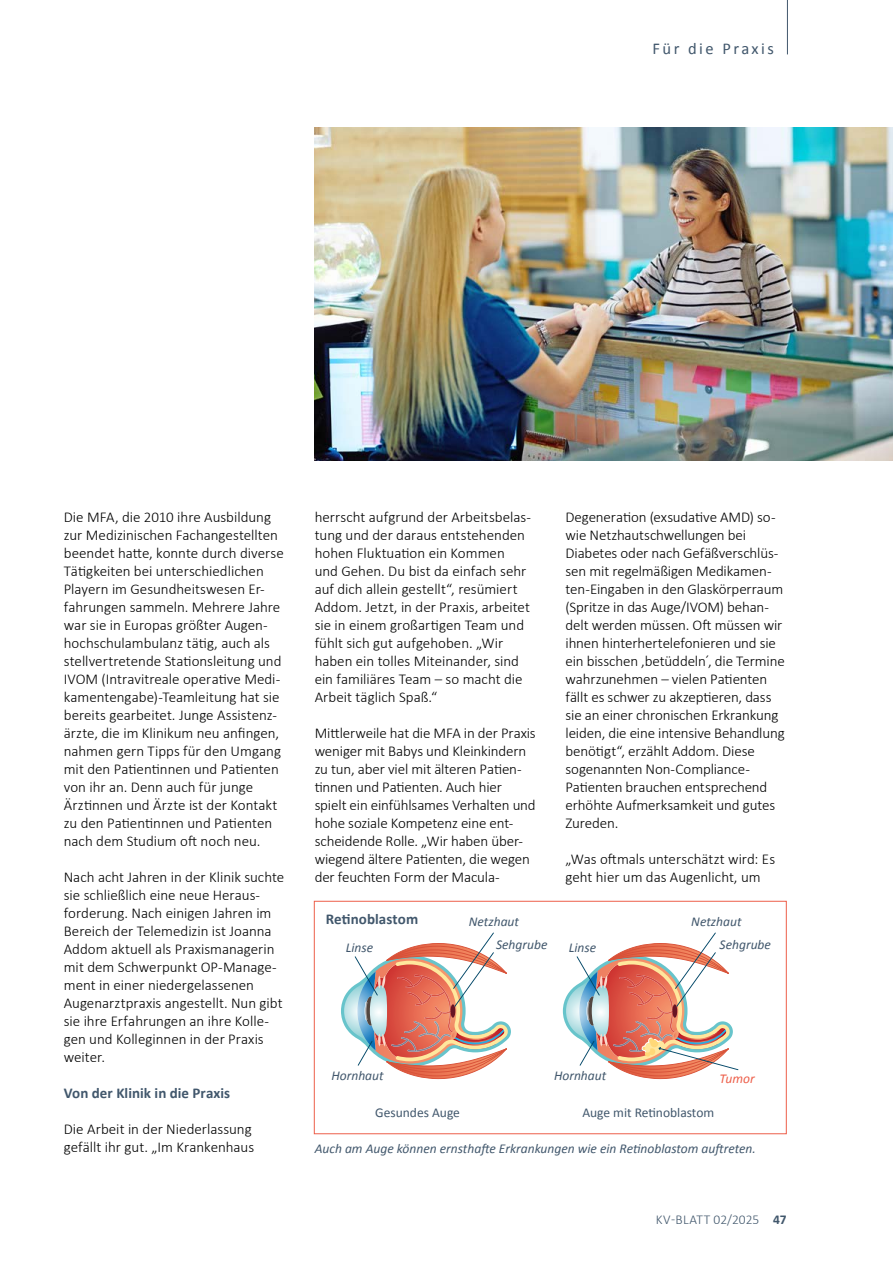
<style>
.page{position:relative;width:893px;height:1263px;background:#fff}
.page>*{position:absolute;margin:0;border:0;box-sizing:border-box;transform-origin:0 0}
.t1{font:16.5px "Calibri";letter-spacing:.15em;color:#41576c}
.t2{font:300 15px/18px "Calibri";letter-spacing:-.005em;color:#000}
.t3{font:700 15px "Calibri";letter-spacing:.005em;color:#41576c}
.t4{font:italic 13.5px/23.1px "Calibri";color:#41576c}
.t5{font:13.5px "Calibri";color:#41576c}
.t6{font:300 13.5px "Calibri";letter-spacing:.04em;color:#41576c}
.t7{font:italic 13.5px "Calibri";color:#ed5f4a}
.s1{font-weight:700}
</style>
<div class="page">
<hr style="left:787px;top:0;width:1px;height:54px;background:#41576c">
<svg style="left:341px;top:932px;width:170px;height:147px"></svg>
<svg style="left:563px;top:932px;width:175px;height:147px"></svg>
<div style="left:314px;top:901px;width:473px;height:233px;border:1px solid #ed5f4a"></div>
<img style="left:315px;top:128px;width:578px;height:333px">
<p class="t1" style="left:652px;top:38px;width:123px">Für die Praxis</p>
<p class="t2" style="left:64px;top:507px;width:222px">Die MFA, die 2010 ihre Ausbildung zur Medizinischen Fachangestellten beendet hatte, konnte durch diverse Tätigkeiten bei unterschiedlichen Playern im Gesundheitswesen Er&shy;fahrungen sammeln. Mehrere Jahre war sie in Europas größter Augen&shy;hochschulambulanz tätig, auch als stellvertretende Stationsleitung und IVOM (Intravitreale operative Medi&shy;kamentengabe)-Teamleitung hat sie bereits gearbeitet. Junge Assistenz&shy;ärzte, die im Klinikum neu anfingen, nahmen gern Tipps für den Umgang mit den Patientinnen und Patienten von ihr an. Denn auch für junge Ärztinnen und Ärzte ist der Kontakt zu den Patientinnen und Patienten nach dem Studium oft noch neu.</p>
<p class="t2" style="left:64px;top:867px;width:222px">Nach acht Jahren in der Klinik suchte sie schließlich eine neue Heraus&shy;forderung. Nach einigen Jahren im<br>Bereich der Telemedizin ist Joanna<br>Addom aktuell als Praxismanagerin mit dem Schwerpunkt OP-Manage&shy;ment in einer niedergelassenen<br>Augenarztpraxis angestellt. Nun gibt sie ihre Erfahrungen an ihre Kolle&shy;gen und Kolleginnen in der Praxis weiter.</p>
<p class="t3" style="left:64px;top:1083px;width:168px">Von der Klinik in die Praxis</p>
<p class="t2" style="left:64px;top:1119px;width:192px">Die Arbeit in der Niederlassung gefällt ihr gut. „Im Krankenhaus</p>
<p class="t2" style="left:315px;top:507px;width:218px">herrscht aufgrund der Arbeitsbelas&shy;tung und der daraus entstehenden hohen Fluktuation ein Kommen und Gehen. Du bist da einfach sehr auf dich allein gestellt“, resümiert Addom. Jetzt, in der Praxis, arbeitet sie in einem großartigen Team und fühlt sich gut aufgehoben. „Wir haben ein tolles Miteinander, sind ein familiäres Team – so macht die Arbeit täglich Spaß.“</p>
<p class="t2" style="left:315px;top:723px;width:223px">Mittlerweile hat die MFA in der Praxis weniger mit Babys und Kleinkindern zu tun, aber viel mit älteren Patien&shy;tinnen und Patienten. Auch hier spielt ein einfühlsames Verhalten und hohe soziale Kompetenz eine ent&shy;scheidende Rolle. „Wir haben über&shy;wiegend ältere Patienten, die wegen der feuchten Form der Macula-</p>
<p class="t2" style="left:565px;top:507px;width:221px">Degeneration (exsudative AMD) so&shy;wie Netzhautschwellungen bei Diabetes oder nach Gefäßverschlüs&shy;sen mit regelmäßigen Medikamen&shy;ten-Eingaben in den Glaskörperraum (Spritze in das Auge/IVOM) behan&shy;delt werden müssen. Oft müssen wir ihnen hinterhertelefonieren und sie ein bisschen ,betüddeln´, die Termine wahrzunehmen – vielen Patienten fällt es schwer zu akzeptieren, dass sie an einer chronischen Erkrankung leiden, die eine intensive Behandlung benötigt“, erzählt Addom. Diese sogenannten Non-Compliance-Patienten brauchen entsprechend erhöhte Aufmerksamkeit und gutes Zureden.</p>
<p class="t2" style="left:565px;top:849px;width:211px">„Was oftmals unterschätzt wird: Es geht hier um das Augenlicht, um</p>
<p class="t3" style="left:326px;top:910px;width:94px">Retinoblastom</p>
<p class="t4" style="left:346px;top:935px;width:29px">Linse</p>
<p class="t4" style="left:496px;top:909px;width:53px;text-indent:-27px">Netzhaut<br>Sehgrube</p>
<p class="t4" style="left:569px;top:935px;width:29px">Linse</p>
<p class="t4" style="left:691px;top:909px;width:52px">Netzhaut</p>
<p class="t4" style="left:720px;top:932px;width:53px">Sehgrube</p>
<p class="t4" style="left:331px;top:1063px;width:54px">Hornhaut</p>
<p class="t4" style="left:554px;top:1063px;width:54px">Hornhaut</p>
<p class="t7" style="left:720px;top:1069px;width:37px">Tumor</p>
<p class="t5" style="left:375px;top:1104px;width:86px">Gesundes Auge</p>
<p class="t5" style="left:582px;top:1104px;width:133px">Auge mit Retinoblastom</p>
<p class="t4" style="left:315px;top:1136px;width:443px">Auch am Auge können ernsthafte Erkrankungen wie ein Retinoblastom auftreten.</p>
<p class="t6" style="left:656px;top:1211px;width:132px">KV-BLATT 02/2025 <span class="s1">47</span></p>
</div>
